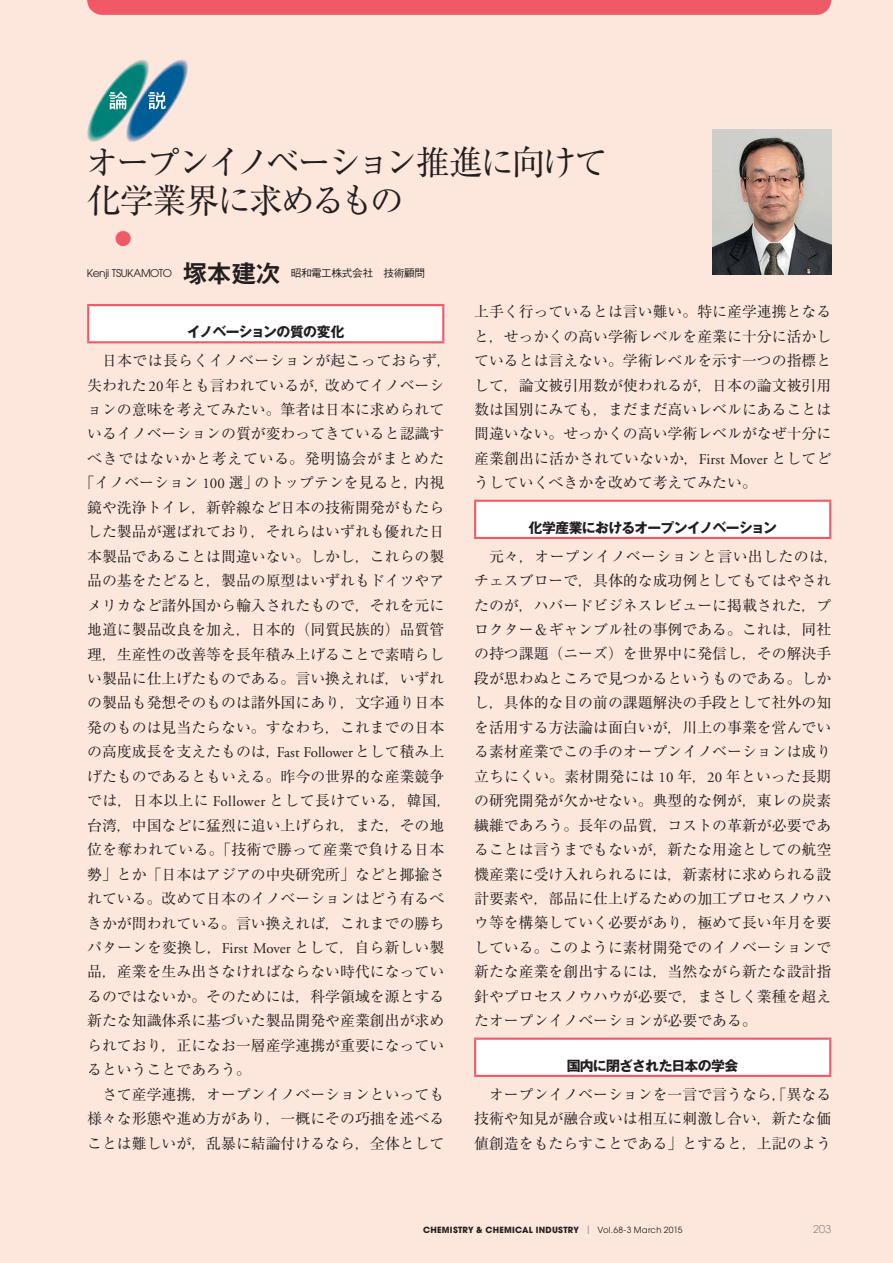
<style>
.page{position:relative;width:893px;height:1263px;background:#fde7dc}
.page>*{position:absolute;margin:0;border:0;box-sizing:border-box;transform-origin:0 0}
.t1{font:34.05px/38.2px "Ryumin Pro";letter-spacing:-.085em;color:#231f20}
.t2{font:25.5px "Midashi Go Pro MB31";color:#231f20}
.t3{font:16.95px "Ryumin Pro";color:#f05a67}
.t4{font:14.85px/24.5px "Ryumin Pro";color:#231f20;text-align:justify}
.t5{font:14.85px "Ryumin Pro";letter-spacing:.025em;color:#231f20}
.t6{font:14.85px "Ryumin Pro";letter-spacing:.03em;color:#231f20}
.t7{font:14.85px "Ryumin Pro";letter-spacing:.05em;color:#231f20}
.t8{font:700 13.8px "Gothic MB101 Pro";letter-spacing:-.05em;color:#231f20}
.t9{font:10.65px "Avant Garde";letter-spacing:-.04em;color:#231f20}
.t10{font:500 10.65px "Gothic BBB Pro";letter-spacing:-.03em;color:#231f20}
.t11{font:200 10.65px "Avant Garde";color:#231f20}
.t12{font:700 8.55px "Avant Garde";letter-spacing:.035em;color:#231f20}
.s1{font-family:"Adobe Garamond"}
.s2{font-family:"Ryumin Pro";font-weight:400}
.s3{font-weight:400}
</style>
<div class="page">
<svg style="left:87px;top:60px;width:101px;height:82px"></svg>
<svg style="left:87px;top:0;width:744px;height:15px;background:#f05c68"></svg>
<img style="left:712px;top:130px;width:119px;height:144px">
<div style="left:88px;top:305px;width:355px;height:37px;background:#fff"></div>
<hr style="left:87px;top:304px;width:357px;height:2px;background:#f05a67">
<hr style="left:87px;top:306px;width:2px;height:35px;background:#f05a67">
<hr style="left:442px;top:306px;width:2px;height:35px;background:#f05a67">
<hr style="left:87px;top:341px;width:357px;height:2px;background:#f05a67">
<div style="left:475px;top:501px;width:355px;height:37px;background:#fff"></div>
<hr style="left:474px;top:500px;width:357px;height:2px;background:#f05a67">
<hr style="left:474px;top:502px;width:2px;height:35px;background:#f05a67">
<hr style="left:829px;top:502px;width:2px;height:35px;background:#f05a67">
<hr style="left:474px;top:537px;width:357px;height:2px;background:#f05a67">
<div style="left:475px;top:1039px;width:355px;height:37px;background:#fff"></div>
<hr style="left:474px;top:1037px;width:357px;height:3px;background:#f05a67">
<hr style="left:474px;top:1040px;width:2px;height:35px;background:#f05a67">
<hr style="left:829px;top:1040px;width:2px;height:35px;background:#f05a67">
<hr style="left:474px;top:1075px;width:357px;height:2px;background:#f05a67">
<h1 class="t1" style="left:86px;top:140px;width:524px">オープンイノベーション推進に向けて化学業界に求めるもの</h1>
<p class="t3" style="left:115px;top:225px;width:19px">●</p>
<p class="t9" style="left:87px;top:267px;width:87px">Kenji TSUKAMOTO</p>
<h2 class="t2" style="left:182px;top:253px;width:101px">塚本建次</h2>
<p class="t10" style="left:281px;top:265px;width:146px">　昭和電工株式会社　技術顧問</p>
<p class="t8" style="left:187px;top:321px;width:159px">イノベーションの質の変化</p>
<p class="t5" style="left:102px;top:349px;width:351px">日本では長らくイノベーションが起こっておらず，</p>
<p class="t4" style="left:87px;top:372px;width:359px">失われた<span class="s1">20</span>年とも言われているが，改めてイノベーシ</p>
<p class="t4" style="left:87px;top:396px;width:359px">ョンの意味を考えてみたい。筆者は日本に求められて</p>
<p class="t4" style="left:87px;top:421px;width:359px">いるイノベーションの質が変わってきていると認識す</p>
<p class="t7" style="left:87px;top:447px;width:359px">べきではないかと考えている。発明協会がまとめた</p>
<p class="t4" style="left:80px;top:469px;width:366px">「イノベーション <span class="s1">100</span> 選」のトップテンを見ると，内視</p>
<p class="t4" style="left:87px;top:494px;width:359px">鏡や洗浄トイレ，新幹線など日本の技術開発がもたら</p>
<p class="t4" style="left:87px;top:518px;width:359px">した製品が選ばれており，それらはいずれも優れた日</p>
<p class="t4" style="left:87px;top:543px;width:359px">本製品であることは間違いない。しかし，これらの製</p>
<p class="t4" style="left:87px;top:567px;width:359px">品の基をたどると，製品の原型はいずれもドイツやア</p>
<p class="t4" style="left:87px;top:592px;width:359px">メリカなど諸外国から輸入されたもので，それを元に</p>
<p class="t4" style="left:87px;top:616px;width:359px">地道に製品改良を加え，日本的（同質民族的）品質管</p>
<p class="t4" style="left:87px;top:641px;width:359px">理，生産性の改善等を長年積み上げることで素晴らし</p>
<p class="t4" style="left:87px;top:665px;width:359px">い製品に仕上げたものである。言い換えれば，いずれ</p>
<p class="t4" style="left:87px;top:690px;width:359px">の製品も発想そのものは諸外国にあり，文字通り日本</p>
<p class="t4" style="left:87px;top:714px;width:359px">発のものは見当たらない。すなわち，これまでの日本</p>
<p class="t4" style="left:87px;top:738px;width:359px">の高度成長を支えたものは，<span class="s1">Fast Follower</span>として積み上</p>
<p class="t4" style="left:87px;top:763px;width:359px">げたものであるともいえる。昨今の世界的な産業競争</p>
<p class="t6" style="left:87px;top:789px;width:366px">では，日本以上に <span class="s1">Follower</span> として長けている，韓国，</p>
<p class="t4" style="left:87px;top:812px;width:359px">台湾，中国などに猛烈に追い上げられ，また，その地</p>
<p class="t5" style="left:87px;top:838px;width:359px">位を奪われている。「技術で勝って産業で負ける日本</p>
<p class="t4" style="left:87px;top:861px;width:359px">勢」とか「日本はアジアの中央研究所」などと揶揄さ</p>
<p class="t4" style="left:87px;top:885px;width:359px">れている。改めて日本のイノベーションはどう有るべ</p>
<p class="t4" style="left:87px;top:910px;width:359px">きかが問われている。言い換えれば，これまでの勝ち</p>
<p class="t4" style="left:87px;top:934px;width:359px">パターンを変換し，<span class="s1">First Mover</span> として，自ら新しい製</p>
<p class="t4" style="left:87px;top:959px;width:359px">品，産業を生み出さなければならない時代になってい</p>
<p class="t4" style="left:87px;top:983px;width:359px">るのではないか。そのためには，科学領域を源とする</p>
<p class="t4" style="left:87px;top:1007px;width:359px">新たな知識体系に基づいた製品開発や産業創出が求め</p>
<p class="t4" style="left:87px;top:1032px;width:359px">られており，正になお一層産学連携が重要になってい</p>
<p class="t4" style="left:87px;top:1056px;width:165px">るということであろう。</p>
<p class="t4" style="left:102px;top:1081px;width:344px">さて産学連携，オープンイノベーションといっても</p>
<p class="t4" style="left:87px;top:1105px;width:359px">様々な形態や進め方があり，一概にその巧拙を述べる</p>
<p class="t4" style="left:87px;top:1130px;width:359px">ことは難しいが，乱暴に結論付けるなら，全体として</p>
<p class="t4" style="left:474px;top:298px;width:359px">上手く行っているとは言い難い。特に産学連携となると，せっかくの高い学術レベルを産業に十分に活かしているとは言えない。学術レベルを示す一つの指標として，論文被引用数が使われるが，日本の論文被引用数は国別にみても，まだまだ高いレベルにあることは間違いない。せっかくの高い学術レベルがなぜ十分に産業創出に活かされていないか，<span class="s1">First Mover</span> としてどうしていくべきかを改めて考えてみたい。</p>
<p class="t8" style="left:528px;top:516px;width:250px">化学産業におけるオープンイノベーション</p>
<p class="t4" style="left:474px;top:543px;width:366px;text-align:left;text-indent:15px">元々，オープンイノベーションと言い出したのは，チェスブローで，具体的な成功例としてもてはやされたのが，ハバードビジネスレビューに掲載された，プロクター＆ギャンブル社の事例である。これは，同社の持つ課題（ニーズ）を世界中に発信し，その解決手段が思わぬところで見つかるというものである。しかし，具体的な目の前の課題解決の手段として社外の知を活用する方法論は面白いが，川上の事業を営んでいる素材産業でこの手のオープンイノベーションは成り立ちにくい。素材開発には <span class="s1">10</span> 年，<span class="s1">20</span> 年といった長期の研究開発が欠かせない。典型的な例が，東レの炭素繊維であろう。長年の品質，コストの革新が必要であることは言うまでもないが，新たな用途としての航空機産業に受け入れられるには，新素材に求められる設計要素や，部品に仕上げるための加工プロセスノウハウ等を構築していく必要があり，極めて長い年月を要している。このように素材開発でのイノベーションで新たな産業を創出するには，当然ながら新たな設計指針やプロセスノウハウが必要で，まさしく業種を超えたオープンイノベーションが必要である。</p>
<p class="t8" style="left:567px;top:1054px;width:173px">国内に閉ざされた日本の学会</p>
<p class="t4" style="left:474px;top:1081px;width:359px;text-indent:15px">オープンイノベーションを一言で言うなら，「異なる技術や知見が融合或いは相互に刺激し合い，新たな価値創造をもたらすことである」とすると，上記のよう</p>
<p class="t12" style="left:423px;top:1224px;width:261px">CHEMISTRY &amp; CHEMICAL INDUSTRY <span class="s2">│</span> <span class="s3">Vol.68-3 March 2015</span></p>
<p class="t11" style="left:813px;top:1223px;width:20px">203</p>
</div>
